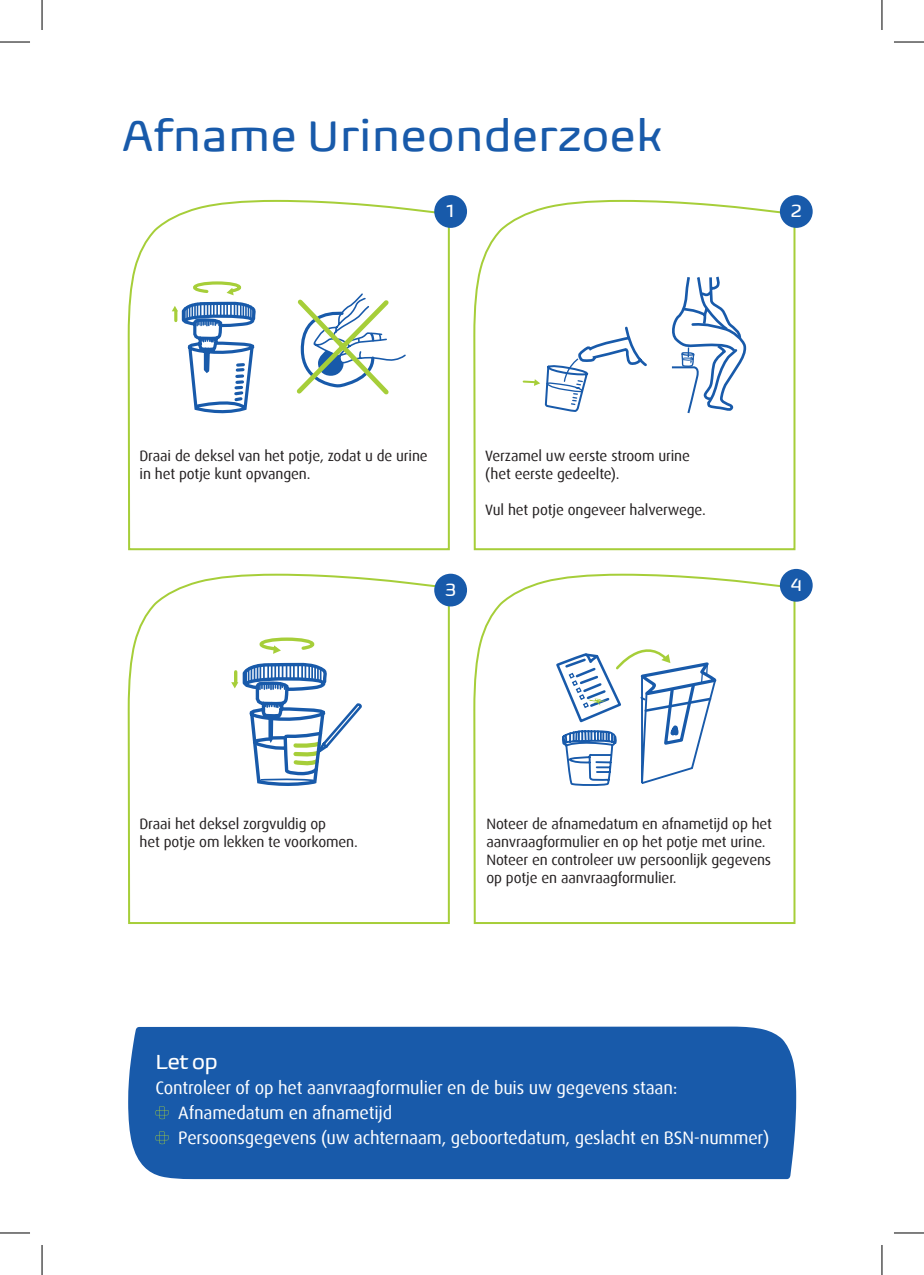
<style>
.page{position:relative;width:924px;height:1275px;background:#fff}
.page>*{position:absolute;margin:0;border:0;box-sizing:border-box;transform-origin:0 0}
.t1{font:44px "Biome W04";color:#185aaa}
.t2{font:21px "Biome W04";color:#fff}
.t3{font:18px/25px "Dax Pro";letter-spacing:-.01em;color:#fff}
.t4{font:18px "Biome W04";color:#fff}
.t5{font:15px/18px "Dax Pro";letter-spacing:-.01em;color:#231f20}
</style>
<div class="page">
<div style="left:128px;top:1026px;width:667px;height:153px;background:#185aaa"></div>
<svg style="left:155px;top:1106px;width:13px;height:13px"></svg>
<svg style="left:155px;top:1131px;width:13px;height:13px"></svg>
<svg style="left:127px;top:199px;width:323px;height:352px"></svg>
<svg style="left:127px;top:573px;width:323px;height:351px"></svg>
<svg style="left:473px;top:199px;width:323px;height:352px"></svg>
<svg style="left:473px;top:573px;width:323px;height:351px"></svg>
<div style="left:434px;top:195px;width:33px;height:33px;background:#185aaa;border-radius:50%"></div>
<div style="left:434px;top:574px;width:33px;height:32px;background:#185aaa;border-radius:50%"></div>
<div style="left:779px;top:195px;width:33px;height:33px;background:#185aaa;border-radius:50%"></div>
<div style="left:779px;top:569px;width:33px;height:32px;background:#185aaa;border-radius:50%"></div>
<svg style="left:172px;top:280px;width:235px;height:191px"></svg>
<svg style="left:523px;top:325px;width:126px;height:141px"></svg>
<svg style="left:669px;top:274px;width:76px;height:141px"></svg>
<svg style="left:258px;top:636px;width:58px;height:18px"></svg>
<svg style="left:231px;top:661px;width:132px;height:186px"></svg>
<svg style="left:554px;top:636px;width:163px;height:222px"></svg>
<hr style="left:0;top:42px;width:30px;height:1px;background:#000">
<hr style="left:893px;top:42px;width:30px;height:1px;background:#000">
<hr style="left:0;top:1232px;width:30px;height:1px;background:#000">
<hr style="left:893px;top:1232px;width:30px;height:1px;background:#000">
<hr style="left:42px;top:0;width:1px;height:30px;background:#000">
<hr style="left:42px;top:1245px;width:1px;height:30px;background:#000">
<hr style="left:881px;top:0;width:1px;height:30px;background:#000">
<hr style="left:881px;top:1245px;width:1px;height:30px;background:#000">
<h1 class="t1" style="left:122px;top:109px;width:541px">Afname Urineonderzoek</h1>
<p class="t4" style="left:444px;top:200px;width:13px">1</p>
<p class="t4" style="left:790px;top:200px;width:13px">2</p>
<p class="t5" style="left:139px;top:446px;width:289px">Draai de deksel van het potje, zodat u de urine in het potje kunt opvangen.</p>
<p class="t5" style="left:485px;top:446px;width:206px">Verzamel uw eerste stroom urine (het eerste gedeelte).</p>
<p class="t5" style="left:485px;top:500px;width:222px">Vul het potje ongeveer halverwege.</p>
<p class="t4" style="left:444px;top:578px;width:13px">3</p>
<p class="t4" style="left:790px;top:574px;width:13px">4</p>
<p class="t5" style="left:139px;top:814px;width:220px">Draai het deksel zorgvuldig op<br>het potje om lekken te voorkomen.</p>
<p class="t5" style="left:486px;top:814px;width:287px">Noteer de afnamedatum en afnametijd op het aanvraagformulier en op het potje met urine.<br>Noteer en controleer uw persoonlijk gegevens op potje en aanvraagformulier.</p>
<h2 class="t2" style="left:155px;top:1049px;width:64px">Let op</h2>
<p class="t3" style="left:178px;top:1075px;width:592px;text-indent:-23px">Controleer of op het aanvraagformulier en de buis uw gegevens staan:<br>Afnamedatum en afnametijd<br>Persoonsgegevens (uw achternaam, geboortedatum, geslacht en BSN-nummer)</p>
</div>
